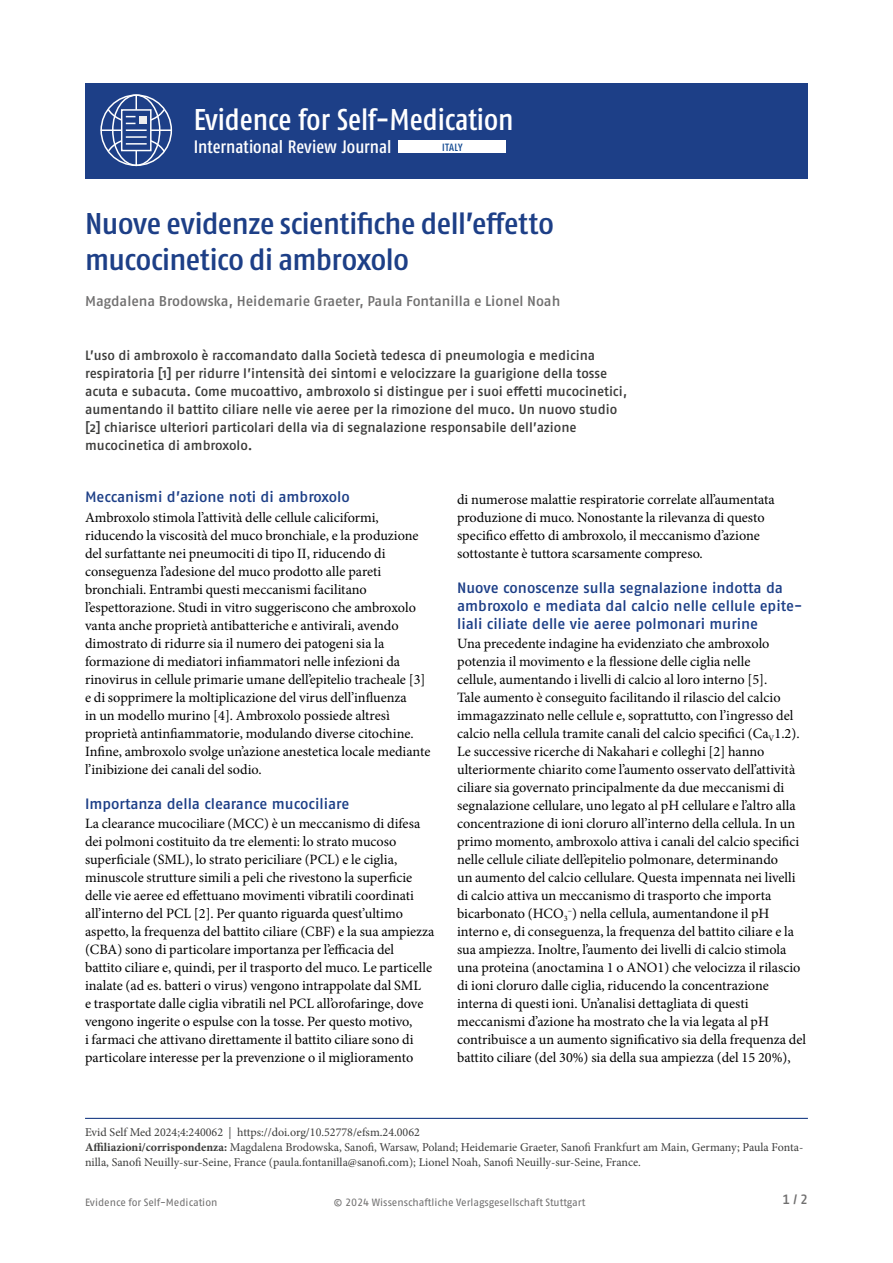
<style>
.page{position:relative;width:893px;height:1263px;background:#fff}
.page>*{position:absolute;margin:0;border:0;box-sizing:border-box;transform-origin:0 0}
.t1{font:500 condensed 30px/36px "Fago Pro";letter-spacing:-.015em;color:#1d3f87;scale:1.1 1}
.t2{font:500 condensed 30px "Fago Pro";color:#fff}
.t3{font:500 condensed 18px "Fago Pro";color:#fff}
.t4{font:500 15px/18px "Fago Pro";color:#1d3f87}
.t5{font:14.25px/18px "Minion Pro";color:#000}
.t6{font:500 14.25px "Fago Pro";letter-spacing:-.005em;color:#706f6f}
.t7{font:500 13.5px/18px "Fago Pro";color:#3c3c3b}
.t8{font:500 13.5px "Fago Pro";color:#706f6f}
.t9{font:12px/15px "Minion Pro";color:#3c3c3b}
.t10{font:10.5px "Fago Pro";letter-spacing:-.005em;color:#706f6f}
.t11{font:500 condensed 10.5px "Fago Pro";letter-spacing:.025em;color:#0e468f}
.s1{font-weight:700}
</style>
<div class="page">
<div style="left:85px;top:85px;width:723px;height:94px;background:#1d3f87"></div>
<hr style="left:85px;top:1118px;width:723px;height:1px;background:#1d3f87">
<div style="left:85px;top:84px;width:723px;height:93px;background:#1d3f87"></div>
<div style="left:100px;top:94px;width:72px;height:72px;border:2px solid #fff;border-radius:50%"></div>
<div style="left:112px;top:94px;width:48px;height:72px;border:2px solid #fff;border-radius:50%"></div>
<hr style="left:101px;top:129px;width:71px;height:2px;background:#fff">
<hr style="left:135px;top:95px;width:2px;height:71px;background:#fff">
<svg style="left:106px;top:107px;width:60px;height:48px"></svg>
<div style="left:398px;top:140px;width:108px;height:13px;background:#fff"></div>
<h1 class="t2" style="left:194px;top:102px;width:321px">Evidence for Self-Medication</h1>
<p class="t3" style="left:194px;top:136px;width:199px">International Review Journal</p>
<p class="t11" style="left:442px;top:141px;width:22px">ITALY</p>
<h1 class="t1" style="left:85px;top:206px;width:428px">Nuove evidenze scientifiche dell’effetto mucocinetico di ambroxolo</h1>
<p class="t6" style="left:85px;top:292px;width:477px">Magdalena Brodowska, Heidemarie Graeter, Paula Fontanilla e Lionel Noah</p>
<p class="t7" style="left:85px;top:346px;width:544px">L’uso di ambroxolo è raccomandato dalla Società tedesca di pneumologia e medicina respiratoria [1] per ridurre l’intensità dei sintomi e velocizzare la guarigione della tosse acuta e subacuta. Come mucoattivo, ambroxolo si distingue per i suoi effetti mucocinetici, aumentando il battito ciliare nelle vie aeree per la rimozione del muco. Un nuovo studio [2] chiarisce ulteriori particolari della via di segnalazione responsabile dell’azione mucocinetica di ambroxolo.</p>
<p class="t4" style="left:85px;top:488px;width:266px">Meccanismi d’azione noti di ambroxolo</p>
<p class="t5" style="left:85px;top:509px;width:347px">Ambroxolo stimola l’attività delle cellule caliciformi, riducendo la viscosità del muco bronchiale, e la produzione del surfattante nei pneumociti di tipo II, riducendo di conseguenza l’adesione del muco prodotto alle pareti bronchiali. Entrambi questi meccanismi facilitano l’espettorazione. Studi in vitro suggeriscono che ambroxolo vanta anche proprietà antibatteriche e antivirali, avendo dimostrato di ridurre sia il numero dei patogeni sia la formazione di mediatori infiammatori nelle infezioni da rinovirus in cellule primarie umane dell’epitelio tracheale [3] e di sopprimere la moltiplicazione del virus dell’influenza<br>in un modello murino [4]. Ambroxolo possiede altresì proprietà antinfiammatorie, modulando diverse citochine.<br>Infine, ambroxolo svolge un’azione anestetica locale mediante l’inibizione dei canali del sodio.</p>
<p class="t4" style="left:85px;top:795px;width:266px">Importanza della clearance mucociliare</p>
<p class="t5" style="left:85px;top:815px;width:351px">La clearance mucociliare (MCC) è un meccanismo di difesa dei polmoni costituito da tre elementi: lo strato mucoso superficiale (SML), lo strato periciliare (PCL) e le ciglia, minuscole strutture simili a peli che rivestono la superficie delle vie aeree ed effettuano movimenti vibratili coordinati all’interno del PCL [2]. Per quanto riguarda quest’ultimo aspetto, la frequenza del battito ciliare (CBF) e la sua ampiezza (CBA) sono di particolare importanza per l’efficacia del battito ciliare e, quindi, per il trasporto del muco. Le particelle inalate (ad es. batteri o virus) vengono intrappolate dal SML<br>e trasportate dalle ciglia vibratili nel PCL all’orofaringe, dove vengono ingerite o espulse con la tosse. Per questo motivo,<br>i farmaci che attivano direttamente il battito ciliare sono di particolare interesse per la prevenzione o il miglioramento</p>
<p class="t5" style="left:457px;top:490px;width:319px">di numerose malattie respiratorie correlate all’aumentata produzione di muco. Nonostante la rilevanza di questo specifico effetto di ambroxolo, il meccanismo d’azione sottostante è tuttora scarsamente compreso.</p>
<p class="t4" style="left:457px;top:579px;width:347px">Nuove conoscenze sulla segnalazione indotta da ambroxolo e mediata dal calcio nelle cellule epite&shy;liali ciliate delle vie aeree polmonari murine</p>
<p class="t5" style="left:457px;top:635px;width:350px">Una precedente indagine ha evidenziato che ambroxolo potenzia il movimento e la flessione delle ciglia nelle<br>cellule, aumentando i livelli di calcio al loro interno [5].<br>Tale aumento è conseguito facilitando il rilascio del calcio immagazzinato nelle cellule e, soprattutto, con l’ingresso del calcio nella cellula tramite canali del calcio specifici (Ca<sub>V</sub>1.2).<br>Le successive ricerche di Nakahari e colleghi [2] hanno ulteriormente chiarito come l’aumento osservato dell’attività ciliare sia governato principalmente da due meccanismi di segnalazione cellulare, uno legato al pH cellulare e l’altro alla concentrazione di ioni cloruro all’interno della cellula. In un primo momento, ambroxolo attiva i canali del calcio specifici nelle cellule ciliate dell’epitelio polmonare, determinando<br>un aumento del calcio cellulare. Questa impennata nei livelli di calcio attiva un meccanismo di trasporto che importa bicarbonato (HCO<sub>3</sub><sup>–</sup>) nella cellula, aumentandone il pH interno e, di conseguenza, la frequenza del battito ciliare e la sua ampiezza. Inoltre, l’aumento dei livelli di calcio stimola una proteina (anoctamina 1 o ANO1) che velocizza il rilascio di ioni cloruro dalle ciglia, riducendo la concentrazione interna di questi ioni. Un’analisi dettagliata di questi meccanismi d’azione ha mostrato che la via legata al pH contribuisce a un aumento significativo sia della frequenza del battito ciliare (del 30%) sia della sua ampiezza (del 15 20%),</p>
<p class="t9" style="left:85px;top:1125px;width:720px">Evid Self Med 2024;4:240062 | https://doi.org/10.52778/efsm.24.0062<br><span class="s1">Affiliazioni/corrispondenza:</span> Magdalena Brodowska, Sanofi, Warsaw, Poland; Heidemarie Graeter, Sanofi Frankfurt am Main, Germany; Paula Fonta&shy;nilla, Sanofi Neuilly-sur-Seine, France (paula.fontanilla@sanofi.com); Lionel Noah, Sanofi Neuilly-sur-Seine, France.</p>
<p class="t10" style="left:85px;top:1196px;width:134px">Evidence for Self-Medication</p>
<p class="t10" style="left:334px;top:1196px;width:253px">© 2024 Wissenschaftliche Verlagsgesellschaft Stuttgart</p>
<p class="t8" style="left:782px;top:1191px;width:27px">1 / 2</p>
</div>
